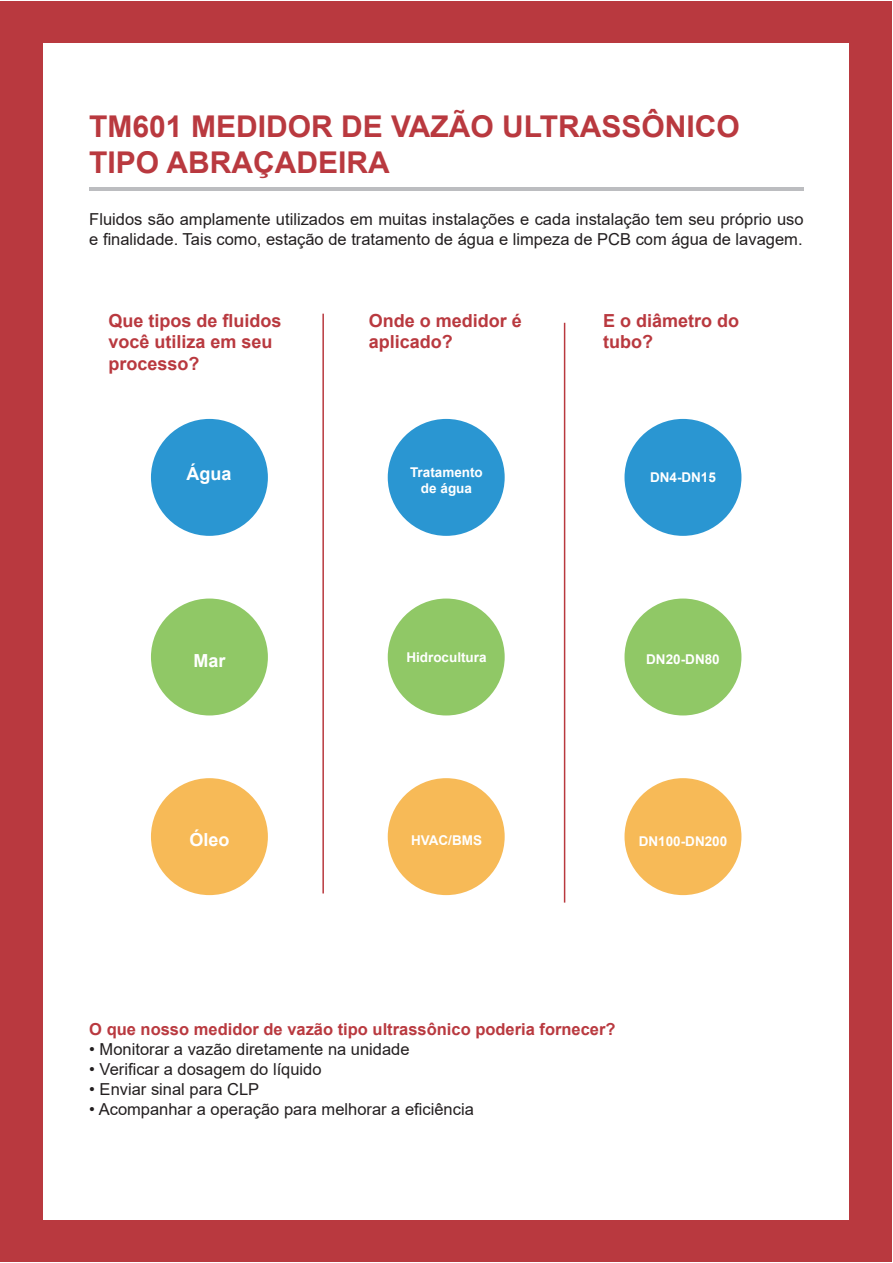
<style>
.page{position:relative;width:893px;height:1263px;background:#fff}
.page>*{position:absolute;margin:0;border:0;box-sizing:border-box;transform-origin:0 0}
.t1{font:700 30px/36px "Arial";color:#b9393f}
.t2{font:700 18px/21.6px "Arial";color:#b9393f}
.t3{font:700 18px "Arial";color:#fff}
.t4{font:16.5px/19.8px "Arial";color:#231f20}
.t5{font:700 16.5px "Arial";color:#b9393f}
.t6{font:700 13.5px/16.2px "Arial";color:#fff;text-align:center}
</style>
<div class="page">
<div style="left:1px;top:1px;width:891px;height:42px;background:#b9393f"></div>
<div style="left:1px;top:1220px;width:891px;height:42px;background:#b9393f"></div>
<div style="left:0;top:11px;width:43px;height:1209px;background:#b9393f"></div>
<div style="left:849px;top:11px;width:43px;height:1209px;background:#b9393f"></div>
<hr style="left:89px;top:187px;width:715px;height:4px;background:#bcbdc0">
<div style="left:151px;top:419px;width:117px;height:117px;background:#2a96d2;border-radius:50%"></div>
<div style="left:388px;top:419px;width:117px;height:117px;background:#2a96d2;border-radius:50%"></div>
<div style="left:624px;top:419px;width:117px;height:117px;background:#2a96d2;border-radius:50%"></div>
<div style="left:151px;top:598px;width:117px;height:117px;background:#90c866;border-radius:50%"></div>
<div style="left:388px;top:598px;width:117px;height:117px;background:#90c866;border-radius:50%"></div>
<div style="left:624px;top:598px;width:117px;height:117px;background:#90c866;border-radius:50%"></div>
<div style="left:151px;top:778px;width:117px;height:117px;background:#f7ba57;border-radius:50%"></div>
<div style="left:388px;top:778px;width:117px;height:117px;background:#f7ba57;border-radius:50%"></div>
<div style="left:624px;top:778px;width:117px;height:117px;background:#f7ba57;border-radius:50%"></div>
<hr style="left:322px;top:314px;width:2px;height:579px;background:#b9393f">
<hr style="left:564px;top:323px;width:1px;height:579px;background:#b9393f">
<h1 class="t1" style="left:89px;top:109px;width:652px">TM601 MEDIDOR DE VAZÃO ULTRASSÔNICO<br>TIPO ABRAÇADEIRA</h1>
<p class="t4" style="left:89px;top:209px;width:716px">Fluidos são amplamente utilizados em muitas instalações e cada instalação tem seu próprio uso e finalidade. Tais como, estação de tratamento de água e limpeza de PCB com água de lavagem.</p>
<p class="t2" style="left:108px;top:310px;width:175px">Que tipos de fluidos você utiliza em seu processo?</p>
<p class="t2" style="left:369px;top:310px;width:155px">Onde o medidor é aplicado?</p>
<p class="t2" style="left:603px;top:310px;width:138px">E o diâmetro do tubo?</p>
<p class="t3" style="left:186px;top:461px;width:46px">Água</p>
<p class="t6" style="left:410px;top:464px;width:74px">Tratamento de água</p>
<p class="t3" style="left:193px;top:648px;width:34px">Mar</p>
<p class="t3" style="left:189px;top:826px;width:42px">Óleo</p>
<p class="t6" style="left:406px;top:649px;width:82px">Hidrocultura</p>
<p class="t6" style="left:411px;top:832px;width:72px">HVAC/BMS</p>
<p class="t6" style="left:650px;top:469px;width:68px">DN4-DN15</p>
<p class="t6" style="left:646px;top:651px;width:75px">DN20-DN80</p>
<p class="t6" style="left:639px;top:834px;width:90px">DN100-DN200</p>
<p class="t5" style="left:89px;top:1018px;width:528px">O que nosso medidor de vazão tipo ultrassônico poderia fornecer?</p>
<p class="t4" style="left:89px;top:1039px;width:322px">• Monitorar a vazão diretamente na unidade</p>
<p class="t4" style="left:89px;top:1059px;width:234px">• Verificar a dosagem do líquido</p>
<p class="t4" style="left:89px;top:1079px;width:171px">• Enviar sinal para CLP</p>
<p class="t4" style="left:89px;top:1099px;width:386px">• Acompanhar a operação para melhorar a eficiência</p>
</div>
